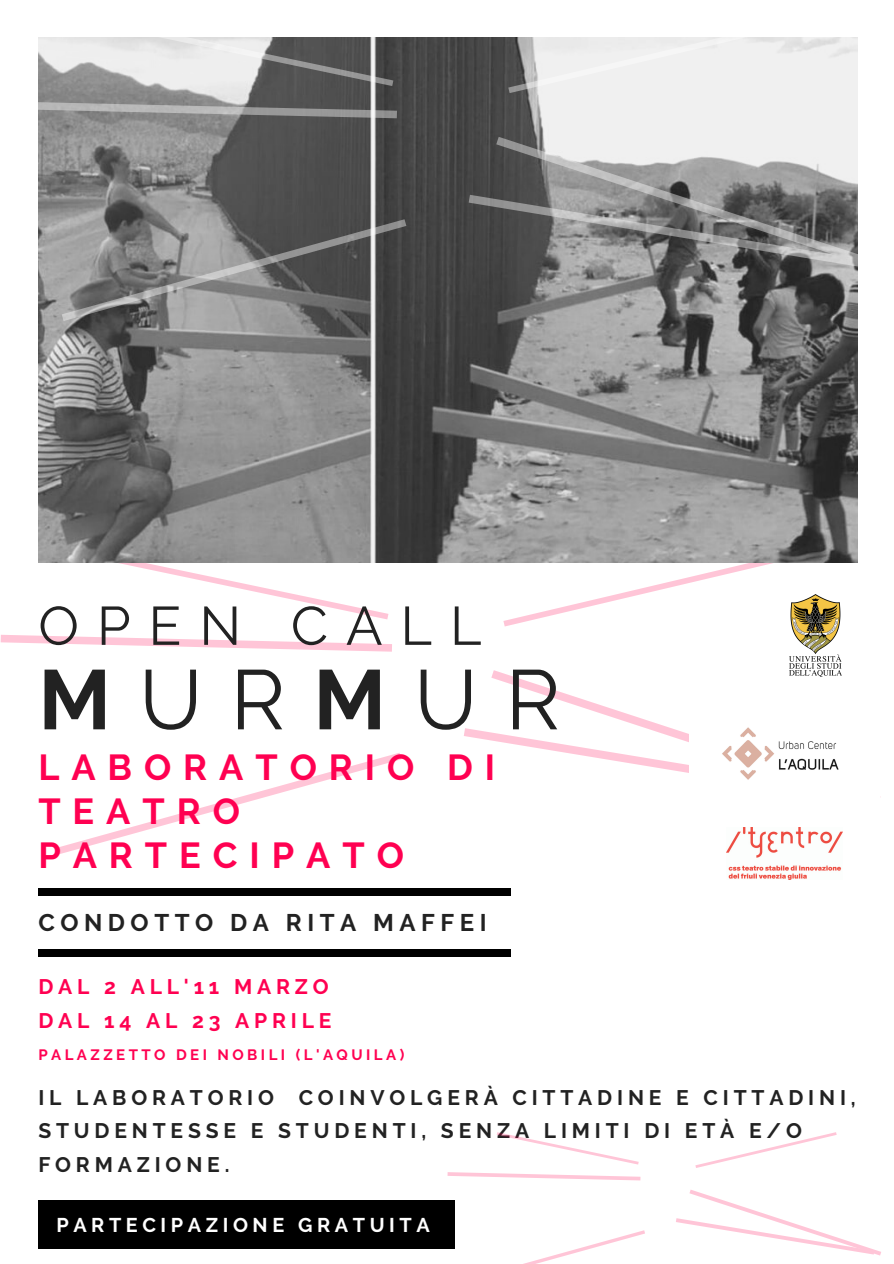
<style>
.page{position:relative;width:894px;height:1264px;background:#fff}
.page>*{position:absolute;margin:0;border:0;box-sizing:border-box;transform-origin:0 0}
.t1{font:84px "Raleway";color:#222}
.t2{font:54px "Raleway";letter-spacing:.33em;color:#222}
.t3{font:700 36px/44px "Raleway";letter-spacing:.33em;color:#ff0051}
.t4{font:700 24px "Raleway";letter-spacing:.23em;color:#222}
.t5{font:700 21px/33.8px "Raleway";letter-spacing:.23em;color:#222}
.t6{font:700 21px/33.8px "Raleway";letter-spacing:.23em;color:#ff0051}
.t7{font:700 19.8px "Raleway";letter-spacing:.23em;color:#fff}
.t8{font:700 15px "Raleway";letter-spacing:.23em;color:#ff0051}
.s1{font-weight:700}
</style>
<div class="page">
<svg style="left:464px;top:728px;width:27px;height:13px"></svg>
<svg style="left:491px;top:670px;width:351px;height:103px"></svg>
<svg style="left:503px;top:563px;width:270px;height:63px"></svg>
<svg style="left:119px;top:563px;width:269px;height:56px"></svg>
<svg style="left:1px;top:634px;width:391px;height:17px"></svg>
<svg style="left:57px;top:753px;width:344px;height:101px"></svg>
<img style="left:38px;top:38px;width:819px;height:525px">
<div style="left:38px;top:1200px;width:417px;height:48px;background:#000"></div>
<div style="left:38px;top:888px;width:472px;height:8px;background:#000"></div>
<div style="left:38px;top:949px;width:472px;height:8px;background:#000"></div>
<img style="left:689px;top:701px;width:153px;height:79px">
<svg style="left:468px;top:195px;width:28px;height:73px;background:#4b4b4b"></svg>
<svg style="left:496px;top:137px;width:362px;height:134px"></svg>
<svg style="left:508px;top:37px;width:286px;height:56px"></svg>
<svg style="left:105px;top:37px;width:288px;height:49px;background:#a8a8a8"></svg>
<svg style="left:38px;top:101px;width:359px;height:17px;background:#8b8b8b"></svg>
<svg style="left:62px;top:219px;width:344px;height:102px;background:#7a7a7a"></svg>
<svg style="left:676px;top:1190px;width:205px;height:65px"></svg>
<svg style="left:695px;top:1132px;width:141px;height:35px"></svg>
<svg style="left:496px;top:1132px;width:142px;height:32px"></svg>
<svg style="left:447px;top:1172px;width:193px;height:8px"></svg>
<svg style="left:527px;top:1230px;width:118px;height:33px"></svg>
<img style="left:726px;top:827px;width:116px;height:52px">
<img style="left:789px;top:594px;width:52px;height:82px">
<h2 class="t2" style="left:38px;top:594px;width:444px">OPEN CALL</h2>
<h1 class="t1" style="left:38px;top:650px;width:523px"><span class="s1">M</span>UR<span class="s1">M</span>UR</h1>
<h3 class="t3" style="left:38px;top:745px;width:458px">LABORATORIO DI<br>TEATRO<br>PARTECIPATO</h3>
<p class="t4" style="left:38px;top:908px;width:449px">CONDOTTO DA RITA MAFFEI</p>
<p class="t6" style="left:38px;top:969px;width:294px">DAL 2 ALL'11 MARZO<br>DAL 14 AL 23 APRILE</p>
<p class="t8" style="left:38px;top:1046px;width:367px">PALAZZETTO DEI NOBILI (L'AQUILA)</p>
<p class="t5" style="left:38px;top:1080px;width:818px">IL LABORATORIO COINVOLGERÀ CITTADINE E CITTADINI,<br>STUDENTESSE E STUDENTI, SENZA LIMITI DI ETÀ E/O<br>FORMAZIONE.</p>
<p class="t7" style="left:56px;top:1212px;width:374px">PARTECIPAZIONE GRATUITA</p>
</div>
